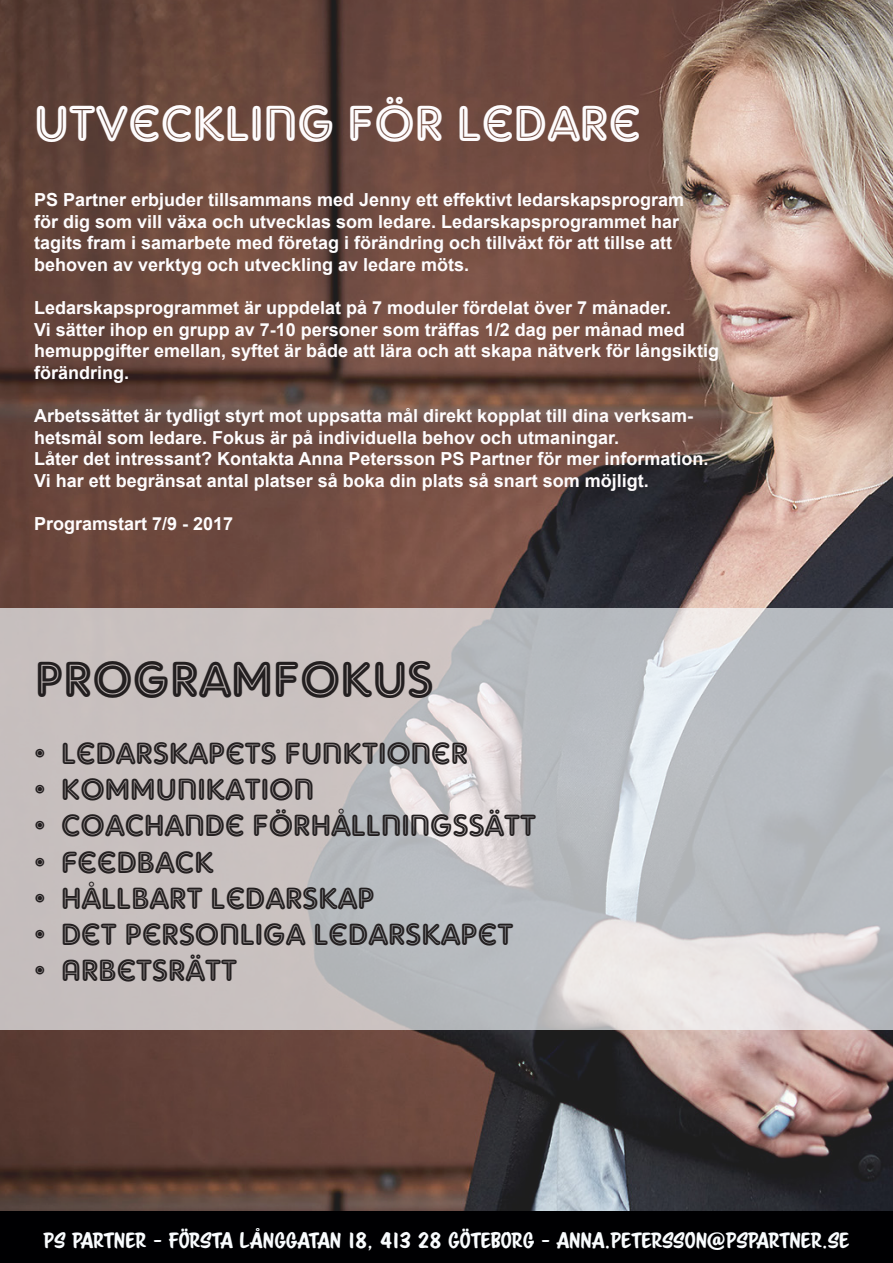
<style>
.page{position:relative;width:893px;height:1263px;background:#fff}
.page>*{position:absolute;margin:0;border:0;box-sizing:border-box;transform-origin:0 0}
.t1{font:49.5px "Adam Gorry Inline";color:#fefcfd}
.t2{font:49.5px "Adam Gorry Inline";color:#231f20}
.t3{font:30px "Adam Gorry Inline";color:#231f20}
.t4{font:19.5px "Scriptorama Markdown JF";color:#f9fcfe}
.t5{font:700 18px/21.6px "Arial";color:#fefcfd}
</style>
<div class="page">
<img style="left:0;top:0;width:893px;height:1212px">
<div style="left:0;top:1212px;width:893px;height:51px;background:#000002"></div>
<svg style="left:0;top:608px;width:893px;height:421px;background:#c5c3c4"></svg>
<p class="t1" style="left:34px;top:95px;width:608px">UTVECKLING FÖR LEDARE</p>
<p class="t5" style="left:34px;top:189px;width:652px">PS Partner erbjuder tillsammans med Jenny ett effektivt ledarskapsprogram</p>
<p class="t5" style="left:34px;top:211px;width:647px">för dig som vill växa och utvecklas som ledare. Ledarskapsprogrammet har</p>
<p class="t5" style="left:34px;top:233px;width:640px">tagits fram i samarbete med företag i förändring och tillväxt för att tillse att</p>
<p class="t5" style="left:34px;top:254px;width:437px">behoven av verktyg och utveckling av ledare möts.</p>
<p class="t5" style="left:34px;top:297px;width:639px">Ledarskapsprogrammet är uppdelat på 7 moduler fördelat över 7 månader.</p>
<p class="t5" style="left:34px;top:319px;width:687px">Vi sätter ihop en grupp av 7-10 personer som träffas 1/2 dag per månad med hemuppgifter emellan, syftet är både att lära och att skapa nätverk för långsiktig förändring.</p>
<p class="t5" style="left:34px;top:405px;width:661px">Arbetssättet är tydligt styrt mot uppsatta mål direkt kopplat till dina verksam&shy;hetsmål som ledare. Fokus är på individuella behov och utmaningar.</p>
<p class="t5" style="left:34px;top:449px;width:676px">Låter det intressant? Kontakta Anna Petersson PS Partner för mer information.<br>Vi har ett begränsat antal platser så boka din plats så snart som möjligt.</p>
<p class="t5" style="left:34px;top:513px;width:201px">Programstart 7/9 - 2017</p>
<p class="t2" style="left:35px;top:651px;width:400px">PROGRAMFOKUS</p>
<p class="t3" style="left:34px;top:736px;width:436px">• LEDARSKAPETS FUNKTIONER</p>
<p class="t3" style="left:34px;top:772px;width:282px">• KOMMUNIKATION</p>
<p class="t3" style="left:34px;top:808px;width:504px">• COACHANDE FÖRHÅLLNINGSSÄTT</p>
<p class="t3" style="left:34px;top:844px;width:181px">• FEEDBACK</p>
<p class="t3" style="left:34px;top:880px;width:342px">• HÅLLBART LEDARSKAP</p>
<p class="t3" style="left:34px;top:916px;width:481px">• DET PERSONLIGA LEDARSKAPET</p>
<p class="t3" style="left:34px;top:952px;width:205px">• ARBETSRÄTT</p>
<p class="t4" style="left:44px;top:1227px;width:807px">PS PARTNER - FÖRSTA LÅNGGATAN 18, 413 28 GÖTEBORG - ANNA.PETERSSON@PSPARTNER.SE</p>
</div>
